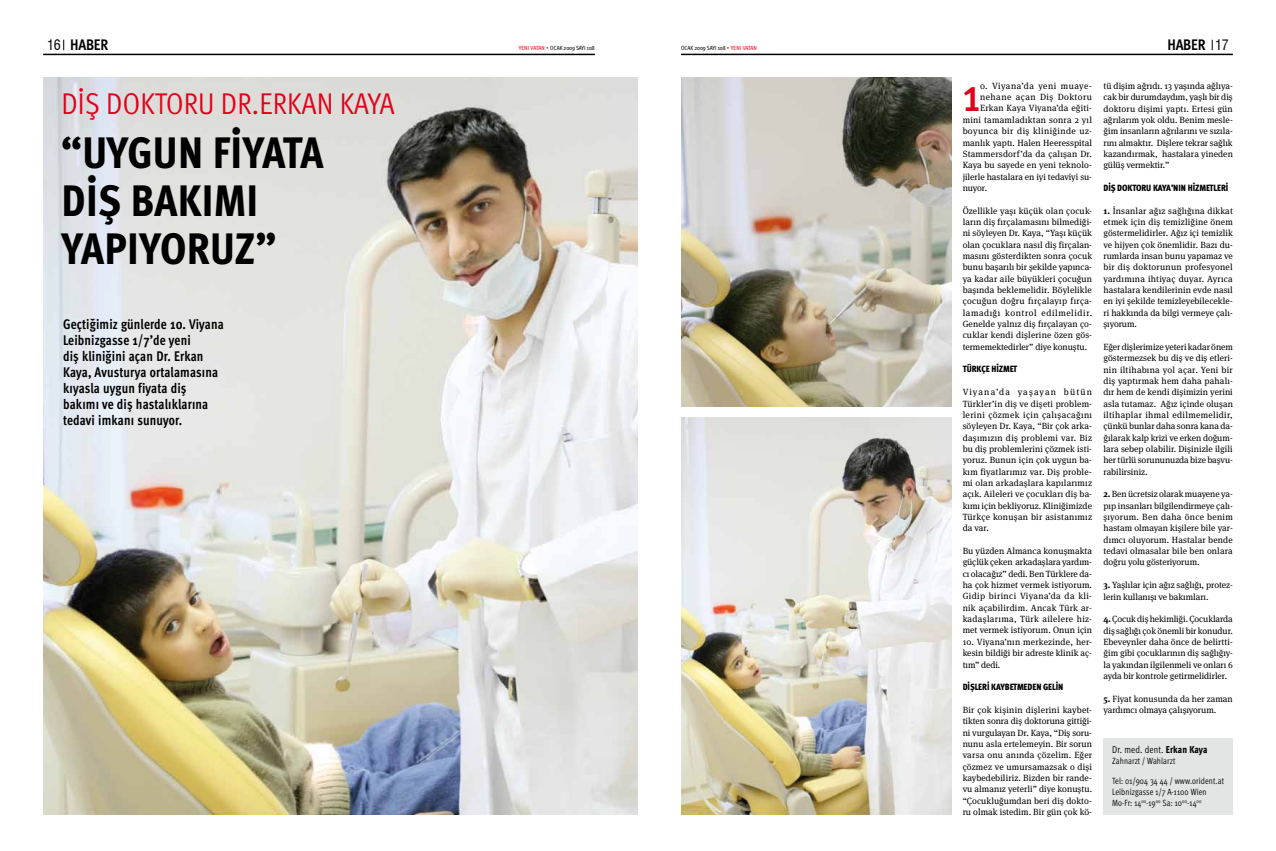
<style>
.page{position:relative;width:1276px;height:851px;background:#fff}
.page>*{position:absolute;margin:0;border:0;box-sizing:border-box;transform-origin:0 0}
.t1{font:500 46.5px "Meta Cond Pro";color:#e2001a}
.t2{font:800 44px/48px "Meta Cond Pro";letter-spacing:-.005em;color:#000}
.t3{font:30px "Meta Cond Pro";letter-spacing:.045em;color:#e2001a}
.t4{font:700 15.3px "Meta Cond Pro";letter-spacing:-.015em;color:#000}
.t5{font:700 14px/16px "Meta Cond Pro";letter-spacing:.01em;color:#000;scale:.95 1}
.t6{font:10px "Meta Cond Pro";letter-spacing:.01em;color:#000;scale:.95 1}
.t7{font:9px/11.3px "Meta Serif Pro";color:#000;text-align:justify}
.t8{font:9px/11px "Meta Cond Pro";letter-spacing:.01em;color:#000;scale:.95 1}
.t9{font:9px "Meta Serif Pro";letter-spacing:.02em;color:#000}
.t10{font:900 9px "Meta Cond Pro";letter-spacing:-.005em;color:#000}
.t11{font:9px "Meta Serif Pro";letter-spacing:.05em;color:#000}
.t12{font:9px "Meta Serif Pro";letter-spacing:.035em;color:#000}
.t13{font:6px "Meta Cond Pro";letter-spacing:-.01em;color:#000}
.s1{font-family:"Swiss 721 BT";font-weight:400;font-stretch:condensed;font-size:14px}
.s2{color:#e2001a}
.s3{font-weight:700}
.s4{font-weight:800}
</style>
<div class="page">
<hr style="left:43px;top:54px;width:552px;height:1px;background:#000">
<hr style="left:681px;top:54px;width:552px;height:1px;background:#000">
<img style="left:43px;top:77px;width:595px;height:737px">
<img style="left:681px;top:418px;width:270px;height:396px">
<img style="left:681px;top:77px;width:270px;height:329px">
<div style="left:1103px;top:737px;width:130px;height:77px;background:#e3e4e4"></div>
<h3 class="t4" style="left:47px;top:35px;width:63px"><span class="s1">16</span> HABER</h3>
<p class="t13" style="left:519px;top:44px;width:78px"><span class="s2">YENI VATAN •</span> OCAK 2009 SAYI 108</p>
<p class="t13" style="left:681px;top:44px;width:76px">OCAK 2009 SAYI 108 <span class="s2">• YENI VATAN</span></p>
<h3 class="t4" style="left:1167px;top:35px;width:63px">HABER <span class="s1">17</span></h3>
<h1 class="t1" style="left:962px;top:65px;width:20px">1</h1>
<p class="t11" style="left:980px;top:79px;width:113px">0. Viyana’da yeni muaye-</p>
<p class="t11" style="left:980px;top:90px;width:113px">nehane açan Diş Doktoru</p>
<p class="t9" style="left:980px;top:102px;width:113px">Erkan Kaya Viyana’da eğiti-</p>
<p class="t9" style="left:962px;top:113px;width:131px">mini tamamladıktan sonra 2 yıl</p>
<p class="t12" style="left:962px;top:124px;width:131px">boyunca bir diş kliniğinde uz-</p>
<p class="t7" style="left:962px;top:136px;width:131px">manlık yaptı. Halen Heeresspital</p>
<p class="t9" style="left:962px;top:147px;width:131px">Stammersdorf’da da çalışan Dr.</p>
<p class="t7" style="left:962px;top:159px;width:131px">Kaya bu sayede en yeni teknolo-</p>
<p class="t7" style="left:962px;top:170px;width:131px">jilerle hastalara en iyi tedaviyi su-</p>
<p class="t7" style="left:962px;top:182px;width:26px">nuyor.</p>
<p class="t7" style="left:962px;top:204px;width:131px">Özellikle yaşı küçük olan çocuk&shy;ların diş fırçalamasını bilmediği&shy;ni söyleyen Dr. Kaya, “Yaşı küçük olan çocuklara nasıl diş firçalan&shy;masını gösterdikten sonra çocuk bunu başarılı bir şekilde yapınca&shy;ya kadar aile büyükleri çocuğun başında beklemelidir. Böylelikle çocuğun doğru fırçalayıp fırça&shy;lamadığı kontrol edilmelidir.<br>Genelde yalnız diş fırçalayan ço&shy;cuklar kendi dişlerine özen gös&shy;termemektedirler” diye konuştu.</p>
<p class="t10" style="left:962px;top:363px;width:56px">TÜRKÇE HİZMET</p>
<p class="t7" style="left:962px;top:386px;width:131px">Viyana’da yaşayan bütün Türkler’in diş ve dişeti problem&shy;lerini çözmek için çalışacağını söyleyen Dr. Kaya, “Bir çok arka&shy;daşımızın diş problemi var. Biz bu diş problemlerini çözmek isti&shy;yoruz. Bunun için çok uygun ba&shy;kım fiyatlarımız var. Diş proble&shy;mi olan arkadaşlara kapılarımız açık. Aileleri ve çocukları diş ba&shy;kımı için bekliyoruz. Kliniğimizde Türkçe konuşan bir asistanımız da var.</p>
<p class="t7" style="left:962px;top:544px;width:131px">Bu yüzden Almanca konuşmakta güçlük çeken arkadaşlara yardım&shy;cı olacağız” dedi. Ben Türklere da&shy;ha çok hizmet vermek istiyorum.<br>Gidip birinci Viyana’da da kli&shy;nik açabilirdim. Ancak Türk ar&shy;kadaşlarıma, Türk ailelere hiz&shy;met vermek istiyorum. Onun için</p>
<p class="t7" style="left:962px;top:635px;width:131px">10. Viyana’nın merkezinde, her&shy;kesin bildiği bir adreste klinik aç&shy;tım” dedi.</p>
<p class="t10" style="left:962px;top:681px;width:102px">DİŞLERİ KAYBETMEDEN GELİN</p>
<p class="t7" style="left:962px;top:703px;width:131px">Bir çok kişinin dişlerini kaybet&shy;tikten sonra diş doktoruna gittiği&shy;ni vurgulayan Dr. Kaya, “Diş soru&shy;nunu asla ertelemeyin. Bir sorun varsa onu anında çözelim. Eğer çözmez ve umursamazsak o dişi kaybedebiliriz. Bizden bir rande&shy;vu almanız yeterli” diye konuştu. “Çocukluğumdan beri diş dokto&shy;ru olmak istedim. Bir gün çok kö-</p>
<p class="t7" style="left:1103px;top:80px;width:131px">tü dişim ağrıdı. 13 yaşında ağlıya&shy;cak bir durumdaydım, yaşlı bir diş doktoru dişimi yaptı. Ertesi gün ağrılarım yok oldu. Benim mesle&shy;ğim insanların ağrılarını ve sızıla&shy;rını almaktır. Dişlere tekrar sağlık kazandırmak, hastalara yineden gülüş vermektir.”</p>
<p class="t10" style="left:1103px;top:182px;width:126px">DİŞ DOKTORU KAYA’NIN HİZMETLERİ</p>
<p class="t7" style="left:1103px;top:204px;width:131px"><span class="s3">1.</span> İnsanlar ağız sağlığına dikkat etmek için diş temizliğine önem göstermelidirler. Ağız içi temizlik ve hijyen çok önemlidir. Bazı du&shy;rumlarda insan bunu yapamaz ve bir diş doktorunun profesyonel yardımına ihtiyaç duyar. Ayrıca hastalara kendilerinin evde nasıl en iyi şekilde temizleyebilecekle&shy;ri hakkında da bilgi vermeye çalı&shy;şıyorum.</p>
<p class="t7" style="left:1103px;top:340px;width:131px">Eğer dişlerimize yeteri kadar önem göstermezsek bu diş ve diş etleri&shy;nin iltihabına yol açar. Yeni bir diş yaptırmak hem daha pahalı&shy;dır hem de kendi dişimizin yerini asla tutamaz. Ağız içinde oluşan iltihaplar ihmal edilmemelidir, çünkü bunlar daha sonra kana da&shy;ğılarak kalp krizi ve erken doğum&shy;lara sebep olabilir. Dişinizle ilgili her türlü sorununuzda bize başvu&shy;rabilirsiniz.</p>
<p class="t7" style="left:1103px;top:488px;width:131px"><span class="s3">2.</span> Ben ücretsiz olarak muayene ya&shy;pıp insanları bilgilendirmeye çalı&shy;şıyorum. Ben daha önce benim hastam olmayan kişilere bile yar&shy;dımcı oluyorum. Hastalar bende tedavi olmasalar bile ben onlara doğru yolu gösteriyorum.</p>
<p class="t7" style="left:1103px;top:579px;width:131px"><span class="s3">3.</span> Yaşlılar için ağız sağlığı, protez&shy;lerin kullanışı ve bakımları.</p>
<p class="t7" style="left:1103px;top:613px;width:131px"><span class="s3">4.</span> Çocuk diş hekimliği. Çocuklarda diş sağlığı çok önemli bir konudur.<br>Ebeveynler daha önce de belirtti&shy;ğim gibi çocuklarının diş sağlığıy&shy;la yakından ilgilenmeli ve onları 6 ayda bir kontrole getirmelidirler.</p>
<p class="t7" style="left:1103px;top:692px;width:131px"><span class="s3">5.</span> Fiyat konusunda da her zaman yardımcı olmaya çalışıyorum.</p>
<h3 class="t3" style="left:61px;top:84px;width:333px">DİŞ Doktoru dr.Erkan Kaya</h3>
<h2 class="t2" style="left:61px;top:129px;width:92px">“UYGUN</h2>
<h2 class="t2" style="left:213px;top:129px;width:72px">FİYATA</h2>
<h2 class="t2" style="left:61px;top:177px;width:217px">DİŞ BAKIMI<br>YAPIYORUZ”</h2>
<h3 class="t5" style="left:63px;top:317px;width:171px">Geçtiğimiz günlerde 10. Viyana<br>Leibnizgasse 1/7’de yeni<br>diş kliniğini açan Dr. Erkan<br>Kaya, Avusturya ortalamasına kıyasla uygun fiyata diş bakımı ve diş hastalıklarına tedavi imkanı sunuyor.</h3>
<p class="t6" style="left:1112px;top:743px;width:102px">Dr. med. dent. <span class="s4">Erkan Kaya</span></p>
<p class="t8" style="left:1112px;top:755px;width:68px">Zahnarzt / Wahlarzt</p>
<p class="t8" style="left:1112px;top:775px;width:119px">Tel: 01/904 34 44 / www.orident.at<br>Leibnizgasse 1/7 A-1100 Wien<br>Mo-Fr: 14<sup>oo</sup>-19<sup>00</sup> Sa: 10<sup>00</sup>-14<sup>00</sup></p>
</div>
